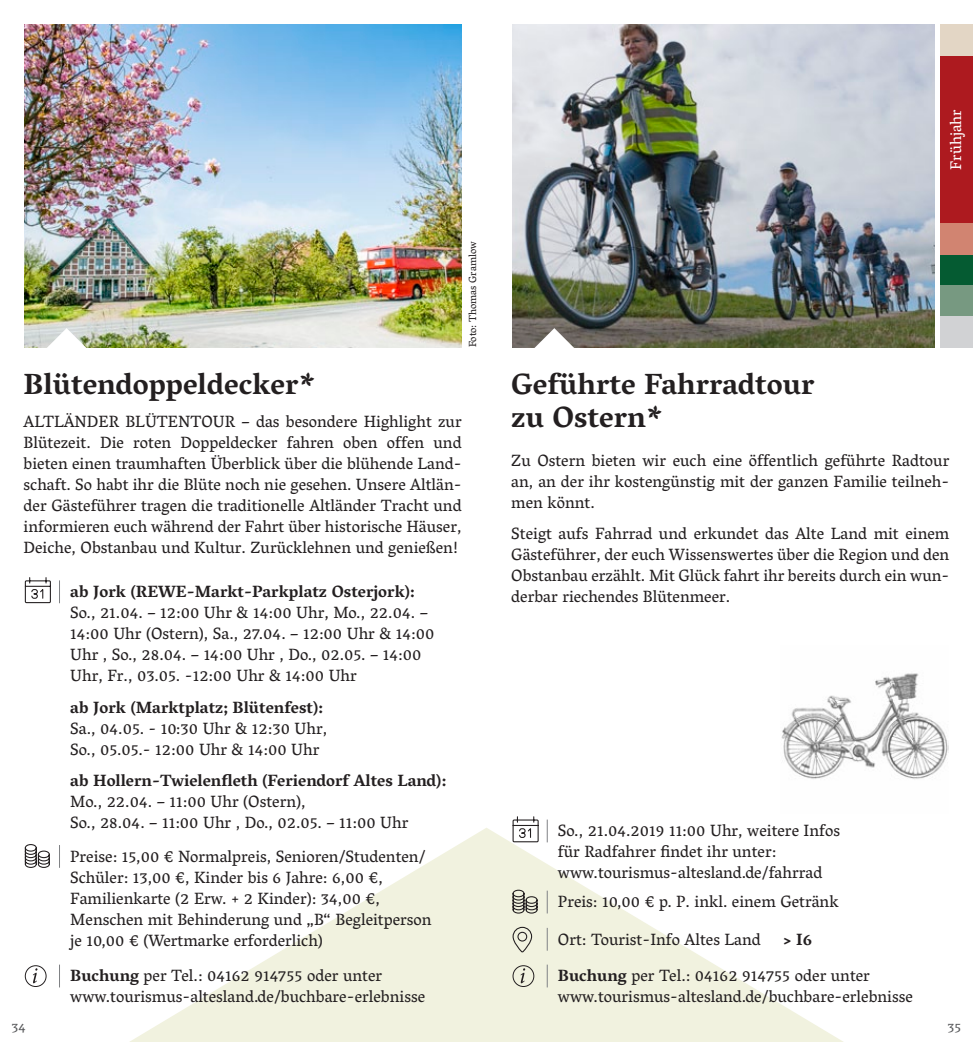
<style>
.page{position:relative;width:973px;height:1042px;background:#fff}
.page>*{position:absolute;margin:0;border:0;box-sizing:border-box;transform-origin:0 0}
.t1{font:700 29.75px/33.2px "Vesper Libre";color:#231f20}
.t2{font:16.62px/21px "Vesper Libre";color:#231f20}
.t3{font:700 16.62px "Vesper Libre";color:#231f20}
.t4{font:15.75px "Vesper Libre";color:#fff}
.t5{font:14px "Vesper Libre";color:#57585a}
.t6{font:10.5px "Vesper Libre";color:#231f20}
.s1{font-weight:700}
</style>
<div class="page">
<img style="left:25px;top:25px;width:436px;height:322px">
<svg style="left:130px;top:827px;width:713px;height:215px"></svg>
<svg style="left:25px;top:328px;width:83px;height:20px"></svg>
<svg style="left:24px;top:844px;width:26px;height:24px"></svg>
<svg style="left:59px;top:845px;width:1px;height:23px"></svg>
<svg style="left:59px;top:580px;width:1px;height:23px"></svg>
<svg style="left:24px;top:577px;width:27px;height:27px"></svg>
<img style="left:512px;top:25px;width:422px;height:322px">
<svg style="left:512px;top:328px;width:84px;height:20px"></svg>
<svg style="left:512px;top:889px;width:26px;height:25px"></svg>
<svg style="left:546px;top:890px;width:1px;height:23px"></svg>
<svg style="left:512px;top:926px;width:20px;height:27px"></svg>
<svg style="left:546px;top:928px;width:1px;height:22px"></svg>
<div style="left:512px;top:965px;width:22px;height:22px;border:1px solid #231f20;border-radius:50%"></div>
<svg style="left:520px;top:968px;width:5px;height:15px"></svg>
<svg style="left:546px;top:964px;width:1px;height:23px"></svg>
<div style="left:25px;top:965px;width:22px;height:22px;border:1px solid #231f20;border-radius:50%"></div>
<svg style="left:33px;top:968px;width:4px;height:15px"></svg>
<svg style="left:59px;top:964px;width:1px;height:23px"></svg>
<svg style="left:546px;top:819px;width:1px;height:23px"></svg>
<svg style="left:512px;top:816px;width:27px;height:27px"></svg>
<div style="left:940px;top:56px;width:32px;height:167px;background:#ad1a1f"></div>
<div style="left:940px;top:254px;width:32px;height:31px;background:#055b32"></div>
<div style="left:940px;top:223px;width:32px;height:31px;background:#d18471"></div>
<div style="left:940px;top:285px;width:32px;height:31px;background:#779981"></div>
<div style="left:940px;top:25px;width:32px;height:31px;background:#e3d6c5"></div>
<div style="left:940px;top:316px;width:32px;height:31px;background:#d1d2d4"></div>
<img style="left:781px;top:673px;width:167px;height:106px">
<p class="t6" style="left:466px;top:347px;width:107px;rotate:-90deg">Foto: Thomas Gramlow</p>
<h1 class="t1" style="left:24px;top:367px;width:294px">Blütendoppeldecker*</h1>
<p class="t2" style="left:24px;top:411px;width:439px;text-align:justify">ALTLÄNDER BLÜTENTOUR – das besondere Highlight zur Blütezeit. Die roten Doppeldecker fahren oben offen und bieten einen traumhaften Überblick über die blühende Land&shy;schaft. So habt ihr die Blüte noch nie gesehen. Unsere Altlän&shy;der Gästeführer tragen die traditionelle Altländer Tracht und informieren euch während der Fahrt über historische Häuser, Deiche, Obstanbau und Kultur. Zurücklehnen und genießen!</p>
<p class="t3" style="left:70px;top:581px;width:346px">ab Jork (REWE-Markt-Parkplatz Osterjork):</p>
<p class="t2" style="left:70px;top:602px;width:366px">So., 21.04. – 12:00 Uhr &amp; 14:00 Uhr, Mo., 22.04. – 14:00 Uhr (Ostern), Sa., 27.04. – 12:00 Uhr &amp; 14:00<br>Uhr , So., 28.04. – 14:00 Uhr , Do., 02.05. – 14:00<br>Uhr, Fr., 03.05. -12:00 Uhr &amp; 14:00 Uhr</p>
<p class="t3" style="left:70px;top:697px;width:254px">ab Jork (Marktplatz; Blütenfest):</p>
<p class="t2" style="left:70px;top:717px;width:258px">Sa., 04.05. - 10:30 Uhr &amp; 12:30 Uhr,<br>So., 05.05.- 12:00 Uhr &amp; 14:00 Uhr</p>
<p class="t3" style="left:70px;top:770px;width:377px">ab Hollern-Twielenfleth (Feriendorf Altes Land):</p>
<p class="t2" style="left:70px;top:791px;width:339px">Mo., 22.04. – 11:00 Uhr (Ostern),<br>So., 28.04. – 11:00 Uhr , Do., 02.05. – 11:00 Uhr</p>
<p class="t2" style="left:70px;top:845px;width:363px">Preise: 15,00 € Normalpreis, Senioren/Studenten/ Schüler: 13,00 €, Kinder bis 6 Jahre: 6,00 €, Familienkarte (2 Erw. + 2 Kinder): 34,00 €, Menschen mit Behinderung und „B“ Begleitperson je 10,00 € (Wertmarke erforderlich)</p>
<p class="t2" style="left:70px;top:965px;width:356px"><span class="s1">Buchung</span> per Tel.: 04162 914755 oder unter www.tourismus-altesland.de/buchbare-erlebnisse</p>
<p class="t4" style="left:946px;top:170px;width:62px;rotate:-90deg">Frühjahr</p>
<h1 class="t1" style="left:511px;top:367px;width:304px">Geführte Fahrradtour zu Ostern*</h1>
<p class="t2" style="left:511px;top:449px;width:439px;text-align:justify">Zu Ostern bieten wir euch eine öffentlich geführte Radtour an, an der ihr kostengünstig mit der ganzen Familie teilneh&shy;men könnt.</p>
<p class="t2" style="left:511px;top:523px;width:439px;text-align:justify">Steigt aufs Fahrrad und erkundet das Alte Land mit einem Gästeführer, der euch Wissenswertes über die Region und den Obstanbau erzählt. Mit Glück fahrt ihr bereits durch ein wun&shy;derbar riechendes Blütenmeer.</p>
<p class="t2" style="left:558px;top:820px;width:283px">So., 21.04.2019 11:00 Uhr, weitere Infos für Radfahrer findet ihr unter: www.tourismus-altesland.de/fahrrad</p>
<p class="t2" style="left:558px;top:891px;width:282px">Preis: 10,00 € p. P. inkl. einem Getränk</p>
<p class="t2" style="left:558px;top:928px;width:204px">Ort: Tourist-Info Altes Land</p>
<p class="t3" style="left:783px;top:929px;width:31px">&gt; I6</p>
<p class="t2" style="left:558px;top:965px;width:356px"><span class="s1">Buchung</span> per Tel.: 04162 914755 oder unter www.tourismus-altesland.de/buchbare-erlebnisse</p>
<p class="t5" style="left:11px;top:1019px;width:16px">34</p>
<p class="t5" style="left:947px;top:1019px;width:15px">35</p>
</div>
